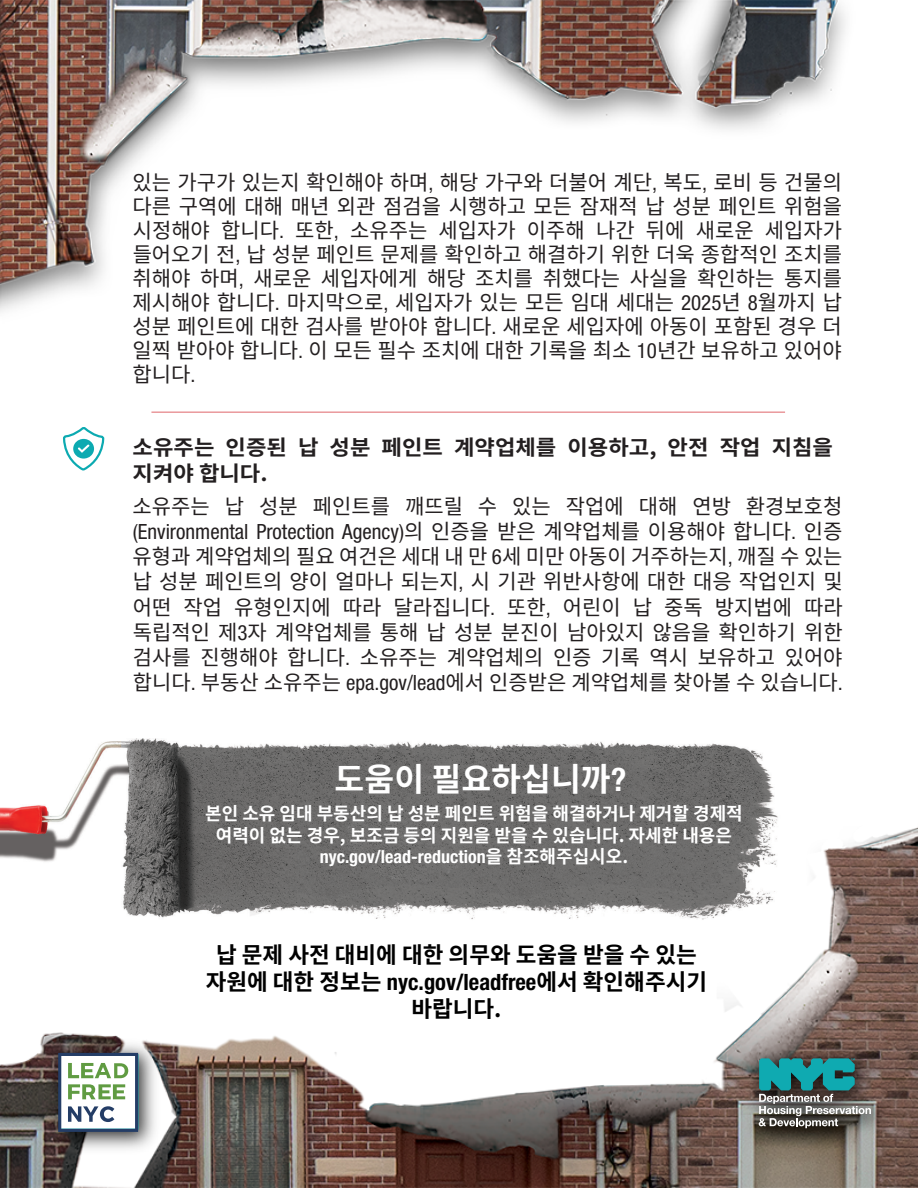
<style>
.page{position:relative;width:918px;height:1188px;background:#fff}
.page>*{position:absolute;margin:0;border:0;box-sizing:border-box;transform-origin:0 0}
.t1{font:700 32.4px "Source Han Sans K";color:#fff}
.t2{font:700 22.5px/27px "Source Han Sans K";color:#000;text-align:center}
.t3{font:21px/24px "Source Han Sans K";color:#231f20;text-align:justify}
.t4{font:condensed 21px "Helvetica Neue LT Std";color:#231f20}
.t5{font:700 21px/25.2px "Source Han Sans K";color:#231f20;scale:1.06 1}
.t6{font:700 18px/21.6px "Source Han Sans K";color:#fff;text-align:center}
.t7{font:700 condensed 18px "Helvetica Neue LT Std";color:#fff}
.s1{font-family:"Helvetica Neue LT Std";font-stretch:condensed}
.s2{font-family:"Source Han Sans K";font-stretch:normal}
</style>
<div class="page">
<hr style="left:151px;top:412px;width:634px;height:1px;background:#d1232a">
<img style="left:0;top:853px;width:918px;height:335px">
<img style="left:0;top:738px;width:918px;height:115px">
<img style="left:39px;top:1034px;width:126px;height:126px">
<svg style="left:58px;top:1053px;width:80px;height:79px"></svg>
<img style="left:740px;top:1040px;width:159px;height:117px">
<svg style="left:759px;top:1058px;width:112px;height:70px;background:#4e7a79"></svg>
<img style="left:0;top:0;width:846px;height:312px">
<svg style="left:62px;top:294px;width:43px;height:177px"></svg>
<p class="t3" style="left:132px;top:170px;width:711px">있는 가구가 있는지 확인해야 하며<span class="s1">,</span> 해당 가구와 더불어 계단<span class="s1">,</span> 복도<span class="s1">,</span> 로비 등 건물의 다른 구역에 대해 매년 외관 점검을 시행하고 모든 잠재적 납 성분 페인트 위험을 시정해야 합니다<span class="s1">.</span> 또한<span class="s1">,</span> 소유주는 세입자가 이주해 나간 뒤에 새로운 세입자가 들어오기 전<span class="s1">,</span> 납 성분 페인트 문제를 확인하고 해결하기 위한 더욱 종합적인 조치를 취해야 하며<span class="s1">,</span> 새로운 세입자에게 해당 조치를 취했다는 사실을 확인하는 통지를 제시해야 합니다<span class="s1">.</span> 마지막으로<span class="s1">,</span> 세입자가 있는 모든 임대 세대는 <span class="s1">2025</span>년 <span class="s1">8</span>월까지 납 성분 페인트에 대한 검사를 받아야 합니다<span class="s1">.</span> 새로운 세입자에 아동이 포함된 경우 더 일찍 받아야 합니다<span class="s1">.</span> 이 모든 필수 조치에 대한 기록을 최소 <span class="s1">10</span>년간 보유하고 있어야 합니다<span class="s1">.</span></p>
<p class="t5" style="left:133px;top:435px;width:662px">소유주는 인증된 납 성분 페인트 계약업체를 이용하고, 안전 작업 지침을 지켜야 합니다.</p>
<p class="t3" style="left:133px;top:495px;width:711px">소유주는 납 성분 페인트를 깨뜨릴 수 있는 작업에 대해 연방 환경보호청</p>
<p class="t4" style="left:133px;top:520px;width:711px">(Environmental Protection Agency)<span class="s2">의 인증을 받은 계약업체를 이용해야 합니다</span>. <span class="s2">인증</span></p>
<p class="t3" style="left:133px;top:544px;width:712px;line-height:25.2px">유형과 계약업체의 필요 여건은 세대 내 만 <span class="s1">6</span>세 미만 아동이 거주하는지<span class="s1">,</span> 깨질 수 있는 납 성분 페인트의 양이 얼마나 되는지<span class="s1">,</span> 시 기관 위반사항에 대한 대응 작업인지 및 어떤 작업 유형인지에 따라 달라집니다<span class="s1">.</span> 또한<span class="s1">,</span> 어린이 납 중독 방지법에 따라 독립적인 제<span class="s1">3</span>자 계약업체를 통해 납 성분 분진이 남아있지 않음을 확인하기 위한 검사를 진행해야 합니다<span class="s1">.</span> 소유주는 계약업체의 인증 기록 역시 보유하고 있어야 합니다<span class="s1">.</span> 부동산 소유주는 <span class="s1">epa.gov/lead</span>에서 인증받은 계약업체를 찾아볼 수 있습니다<span class="s1">.</span></p>
<h1 class="t1" style="left:335px;top:761px;width:293px">도움이 필요하십니까<span class="s1">?</span></h1>
<p class="t6" style="left:205px;top:803px;width:539px">본인 소유 임대 부동산의 납 성분 페인트 위험을 해결하거나 제거할 경제적 여력이 없는 경우, 보조금 등의 지원을 받을 수 있습니다. 자세한 내용은</p>
<p class="t7" style="left:320px;top:846px;width:310px">nyc.gov/lead-reduction<span class="s2">을 참조해주십시오.</span></p>
<p class="t2" style="left:206px;top:942px;width:503px">납 문제 사전 대비에 대한 의무와 도움을 받을 수 있는 자원에 대한 정보는 <span class="s1">nyc.gov/leadfree</span>에서 확인해주시기 바랍니다.</p>
</div>
